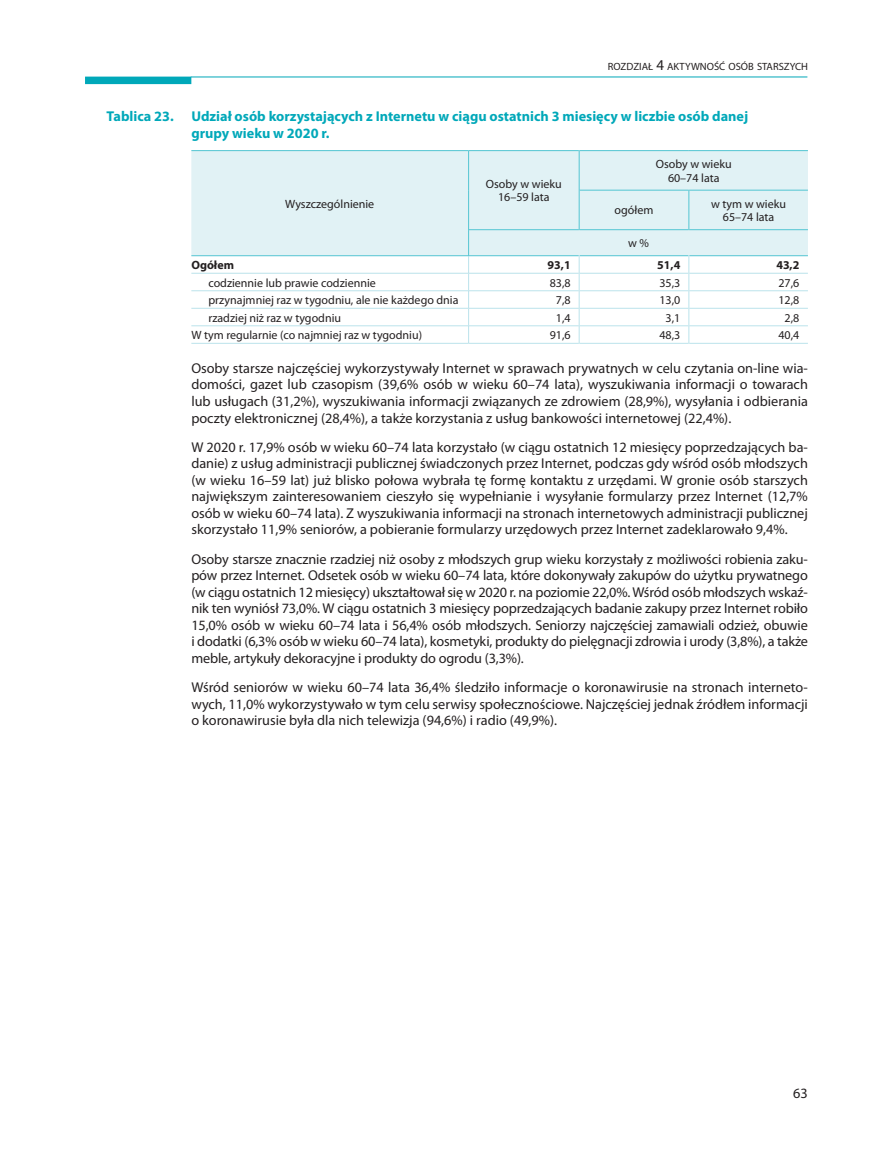
<style>
.page{position:relative;width:893px;height:1149px;background:#fff}
.page>*{position:absolute;margin:0;border:0;box-sizing:border-box;transform-origin:0 0}
.Tekst_podstawowy{font:14.25px/16.5px "Myriad Pro";color:#231f20;text-align:justify}
.Tyt_PL{font:700 14.25px "Myriad Pro";color:#00a8b9}
.Boczek_PL_1{font:12px "Myriad Pro";color:#231f20}
.Główka_PL{font:12px/13.5px "Myriad Pro";color:#231f20;text-align:center}
.Dane{font:12px "Myriad Pro";color:#231f20}
.Boczek_PL_0{font:12px "Myriad Pro";color:#231f20}
.Dane-2{font:700 12px "Myriad Pro";color:#231f20}
.Boczek_PL_0-2{font:700 12px "Myriad Pro";color:#231f20}
.t1{font:10.5px "Myriad Pro";color:#231f20}
.s1{font-size:15px}
</style>
<div class="page">
<div style="left:85px;top:77px;width:106px;height:7px;background:#00a8b9"></div>
<hr style="left:191px;top:77px;width:616px;height:1px;background:#00a8b9">
<div style="left:191px;top:151px;width:617px;height:104px;background:#e1f2f5"></div>
<hr style="left:579px;top:273px;width:109px;height:1px;background:#bbe3eb">
<hr style="left:689px;top:273px;width:119px;height:1px;background:#bbe3eb">
<hr style="left:579px;top:290px;width:109px;height:1px;background:#bbe3eb">
<hr style="left:689px;top:290px;width:119px;height:1px;background:#bbe3eb">
<hr style="left:469px;top:308px;width:110px;height:1px;background:#bbe3eb">
<hr style="left:579px;top:308px;width:109px;height:1px;background:#bbe3eb">
<hr style="left:689px;top:308px;width:119px;height:1px;background:#bbe3eb">
<hr style="left:579px;top:325px;width:109px;height:1px;background:#bbe3eb">
<hr style="left:689px;top:325px;width:119px;height:1px;background:#bbe3eb">
<hr style="left:469px;top:343px;width:110px;height:1px;background:#bbe3eb">
<hr style="left:689px;top:343px;width:119px;height:1px;background:#bbe3eb">
<hr style="left:191px;top:273px;width:277px;height:1px;background:#bbe3eb">
<hr style="left:191px;top:290px;width:277px;height:1px;background:#bbe3eb">
<hr style="left:191px;top:150px;width:277px;height:1px;background:#53c5d2">
<hr style="left:191px;top:255px;width:277px;height:1px;background:#53c5d2">
<svg style="left:468px;top:230px;width:1px;height:113px"></svg>
<hr style="left:689px;top:229px;width:119px;height:1px;background:#53c5d2">
<hr style="left:469px;top:255px;width:110px;height:1px;background:#53c5d2">
<hr style="left:579px;top:255px;width:109px;height:1px;background:#53c5d2">
<hr style="left:689px;top:255px;width:119px;height:1px;background:#53c5d2">
<hr style="left:579px;top:150px;width:110px;height:1px;background:#53c5d2">
<hr style="left:689px;top:150px;width:119px;height:1px;background:#53c5d2">
<hr style="left:689px;top:190px;width:119px;height:1px;background:#53c5d2">
<hr style="left:469px;top:150px;width:110px;height:1px;background:#53c5d2">
<hr style="left:468px;top:150px;width:1px;height:40px;background:#53c5d2">
<hr style="left:579px;top:150px;width:1px;height:40px;background:#53c5d2">
<hr style="left:468px;top:190px;width:1px;height:40px;background:#53c5d2">
<hr style="left:469px;top:229px;width:110px;height:1px;background:#53c5d2">
<hr style="left:191px;top:308px;width:277px;height:1px;background:#bbe3eb">
<svg style="left:579px;top:255px;width:1px;height:88px"></svg>
<svg style="left:688px;top:255px;width:1px;height:88px"></svg>
<hr style="left:579px;top:343px;width:109px;height:1px;background:#bbe3eb">
<hr style="left:579px;top:190px;width:109px;height:1px;background:#53c5d2">
<hr style="left:579px;top:190px;width:1px;height:40px;background:#53c5d2">
<hr style="left:688px;top:190px;width:1px;height:40px;background:#53c5d2">
<hr style="left:579px;top:229px;width:109px;height:1px;background:#53c5d2">
<hr style="left:191px;top:325px;width:277px;height:1px;background:#bbe3eb">
<hr style="left:191px;top:343px;width:277px;height:1px;background:#bbe3eb">
<hr style="left:469px;top:273px;width:110px;height:1px;background:#bbe3eb">
<hr style="left:469px;top:290px;width:110px;height:1px;background:#bbe3eb">
<hr style="left:469px;top:325px;width:110px;height:1px;background:#bbe3eb">
<p class="t1" style="left:608px;top:60px;width:202px">ROZDZIAŁ <span class="s1">4</span> AKTYWNOŚĆ OSÓB STARSZYCH</p>
<p class="Tyt_PL" style="left:107px;top:107px;width:643px">Tablica 23. Udział osób korzystających z Internetu w ciągu ostatnich 3 miesięcy w liczbie osób danej</p>
<p class="Tyt_PL" style="left:191px;top:124px;width:140px">grupy wieku w 2020 r.</p>
<p class="Główka_PL" style="left:285px;top:197px;width:91px">Wyszczególnienie</p>
<p class="Główka_PL" style="left:486px;top:177px;width:77px">Osoby w wieku<br>16–59 lata</p>
<p class="Główka_PL" style="left:656px;top:157px;width:77px">Osoby w wieku<br>60–74 lata</p>
<p class="Główka_PL" style="left:615px;top:203px;width:40px">ogółem</p>
<p class="Główka_PL" style="left:711px;top:197px;width:76px">w tym w wieku<br>65–74 lata</p>
<p class="Główka_PL" style="left:628px;top:236px;width:22px">w %</p>
<p class="Boczek_PL_0-2" style="left:191px;top:257px;width:44px">Ogółem</p>
<p class="Dane-2" style="left:548px;top:257px;width:25px">93,1</p>
<p class="Dane-2" style="left:657px;top:257px;width:25px">51,4</p>
<p class="Dane-2" style="left:776px;top:257px;width:25px">43,2</p>
<p class="Boczek_PL_1" style="left:208px;top:275px;width:169px">codziennie lub prawie codziennie</p>
<p class="Dane" style="left:550px;top:275px;width:22px">83,8</p>
<p class="Dane" style="left:659px;top:275px;width:22px">35,3</p>
<p class="Dane" style="left:778px;top:275px;width:22px">27,6</p>
<p class="Boczek_PL_1" style="left:208px;top:292px;width:252px">przynajmniej raz w tygodniu, ale nie każdego dnia</p>
<p class="Dane" style="left:556px;top:292px;width:16px">7,8</p>
<p class="Dane" style="left:659px;top:292px;width:22px">13,0</p>
<p class="Dane" style="left:778px;top:292px;width:22px">12,8</p>
<p class="Boczek_PL_1" style="left:208px;top:310px;width:134px">rzadziej niż raz w tygodniu</p>
<p class="Dane" style="left:556px;top:310px;width:16px">1,4</p>
<p class="Dane" style="left:666px;top:310px;width:16px">3,1</p>
<p class="Dane" style="left:785px;top:310px;width:16px">2,8</p>
<p class="Boczek_PL_0" style="left:191px;top:327px;width:232px">W tym regularnie (co najmniej raz w tygodniu)</p>
<p class="Dane" style="left:550px;top:327px;width:22px">91,6</p>
<p class="Dane" style="left:659px;top:327px;width:22px">48,3</p>
<p class="Dane" style="left:778px;top:327px;width:22px">40,4</p>
<p class="Tekst_podstawowy" style="left:191px;top:359px;width:618px">Osoby starsze najczęściej wykorzystywały Internet w sprawach prywatnych w celu czytania on-line wia&shy;domości, gazet lub czasopism (39,6% osób w wieku 60–74 lata), wyszukiwania informacji o towarach lub usługach (31,2%), wyszukiwania informacji związanych ze zdrowiem (28,9%), wysyłania i odbierania poczty elektronicznej (28,4%), a także korzystania z usług bankowości internetowej (22,4%).</p>
<p class="Tekst_podstawowy" style="left:191px;top:438px;width:618px">W 2020 r. 17,9% osób w wieku 60–74 lata korzystało (w ciągu ostatnich 12 miesięcy poprzedzających ba&shy;danie) z usług administracji publicznej świadczonych przez Internet, podczas gdy wśród osób młodszych (w wieku 16–59 lat) już blisko połowa wybrała tę formę kontaktu z urzędami. W gronie osób starszych największym zainteresowaniem cieszyło się wypełnianie i wysyłanie formularzy przez Internet (12,7% osób w wieku 60–74 lata). Z wyszukiwania informacji na stronach internetowych administracji publicznej skorzystało 11,9% seniorów, a pobieranie formularzy urzędowych przez Internet zadeklarowało 9,4%.</p>
<p class="Tekst_podstawowy" style="left:191px;top:550px;width:618px">Osoby starsze znacznie rzadziej niż osoby z młodszych grup wieku korzystały z możliwości robienia zaku&shy;pów przez Internet. Odsetek osób w wieku 60–74 lata, które dokonywały zakupów do użytku prywatnego (w ciągu ostatnich 12 miesięcy) ukształtował się w 2020 r. na poziomie 22,0%. Wśród osób młodszych wskaź&shy;nik ten wyniósł 73,0%. W ciągu ostatnich 3 miesięcy poprzedzających badanie zakupy przez Internet robiło 15,0% osób w wieku 60–74 lata i 56,4% osób młodszych. Seniorzy najczęściej zamawiali odzież, obuwie i dodatki (6,3% osób w wieku 60–74 lata), kosmetyki, produkty do pielęgnacji zdrowia i urody (3,8%), a także meble, artykuły dekoracyjne i produkty do ogrodu (3,3%).</p>
<p class="Tekst_podstawowy" style="left:191px;top:678px;width:618px">Wśród seniorów w wieku 60–74 lata 36,4% śledziło informacje o koronawirusie na stronach interneto&shy;wych, 11,0% wykorzystywało w tym celu serwisy społecznościowe. Najczęściej jednak źródłem informacji o koronawirusie była dla nich telewizja (94,6%) i radio (49,9%).</p>
<p class="Tekst_podstawowy" style="left:793px;top:1083px;width:16px">63</p>
</div>
